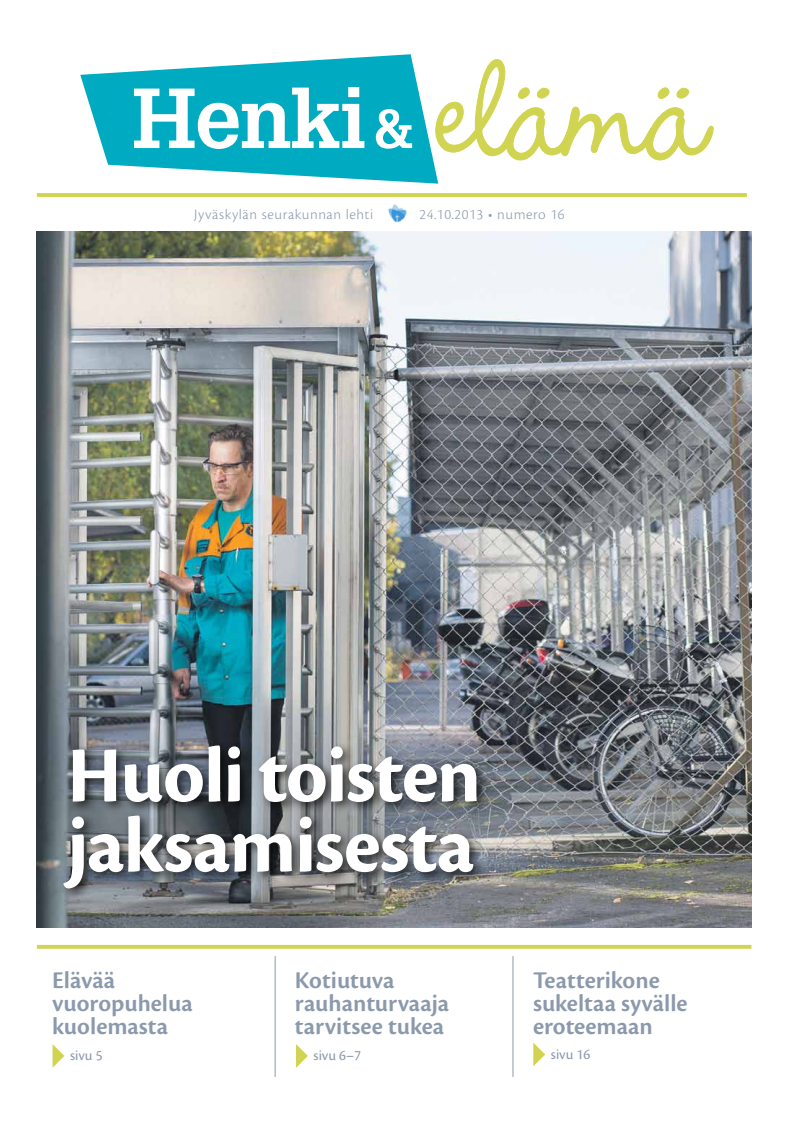
<style>
.page{position:relative;width:794px;height:1134px;background:#fff}
.page>*{position:absolute;margin:0;border:0;box-sizing:border-box;transform-origin:0 0}
.t1{font:700 83px "Glypha LT Std";letter-spacing:-.02em;color:#fff}
.t2{font:700 82px/70.1px "Cronos Pro";letter-spacing:-.02em;color:#fff}
.t3{font:600 25px/23.2px "Cronos Pro";color:#8b99ac}
.t4{font:15px "Cronos Pro Lt Capt";letter-spacing:.04em;color:#8b99ac}
.t5{font:14.9px "Cronos Pro";color:#8b99ac}
.s1{font-size:52.9px}
</style>
<div class="page">
<img style="left:37px;top:231px;width:714px;height:696px">
<hr style="left:37px;top:193px;width:710px;height:4px;background:#d0d450">
<div style="left:59px;top:740px;width:430px;height:161px;background:#000;opacity:.75"></div>
<svg style="left:37px;top:945px;width:714px;height:4px;background:#d2d659"></svg>
<hr style="left:275px;top:956px;width:1px;height:121px;background:#8b99ac">
<hr style="left:512px;top:956px;width:1px;height:121px;background:#8b99ac">
<svg style="left:52px;top:1044px;width:12px;height:24px"></svg>
<img style="left:388px;top:204px;width:19px;height:19px">
<svg style="left:80px;top:54px;width:358px;height:130px;fill:#00abc1"></svg>
<svg style="left:435px;top:59px;width:279px;height:102px"></svg>
<svg style="left:296px;top:1044px;width:12px;height:24px"></svg>
<svg style="left:533px;top:1043px;width:12px;height:23px"></svg>
<h1 class="t1" style="left:132px;top:67px;width:284px">Henki <span class="s1">&amp;</span></h1>
<p class="t4" style="left:194px;top:205px;width:180px">Jyväskylän seurakunnan lehti</p>
<p class="t4" style="left:419px;top:205px;width:147px">24.10.2013 • numero 16</p>
<h2 class="t2" style="left:67px;top:742px;width:415px">Huoli toisten jaksamisesta</h2>
<p class="t3" style="left:52px;top:969px;width:142px">Elävää vuoropuhelua kuolemasta</p>
<p class="t3" style="left:295px;top:969px;width:156px">Kotiutuva rauhanturvaaja tarvitsee tukea</p>
<p class="t3" style="left:533px;top:969px;width:156px">Teatterikone sukeltaa syvälle eroteemaan</p>
<p class="t5" style="left:70px;top:1047px;width:34px">sivu 5</p>
<p class="t5" style="left:314px;top:1047px;width:49px">sivu 6–7</p>
<p class="t5" style="left:551px;top:1046px;width:41px">sivu 16</p>
</div>
